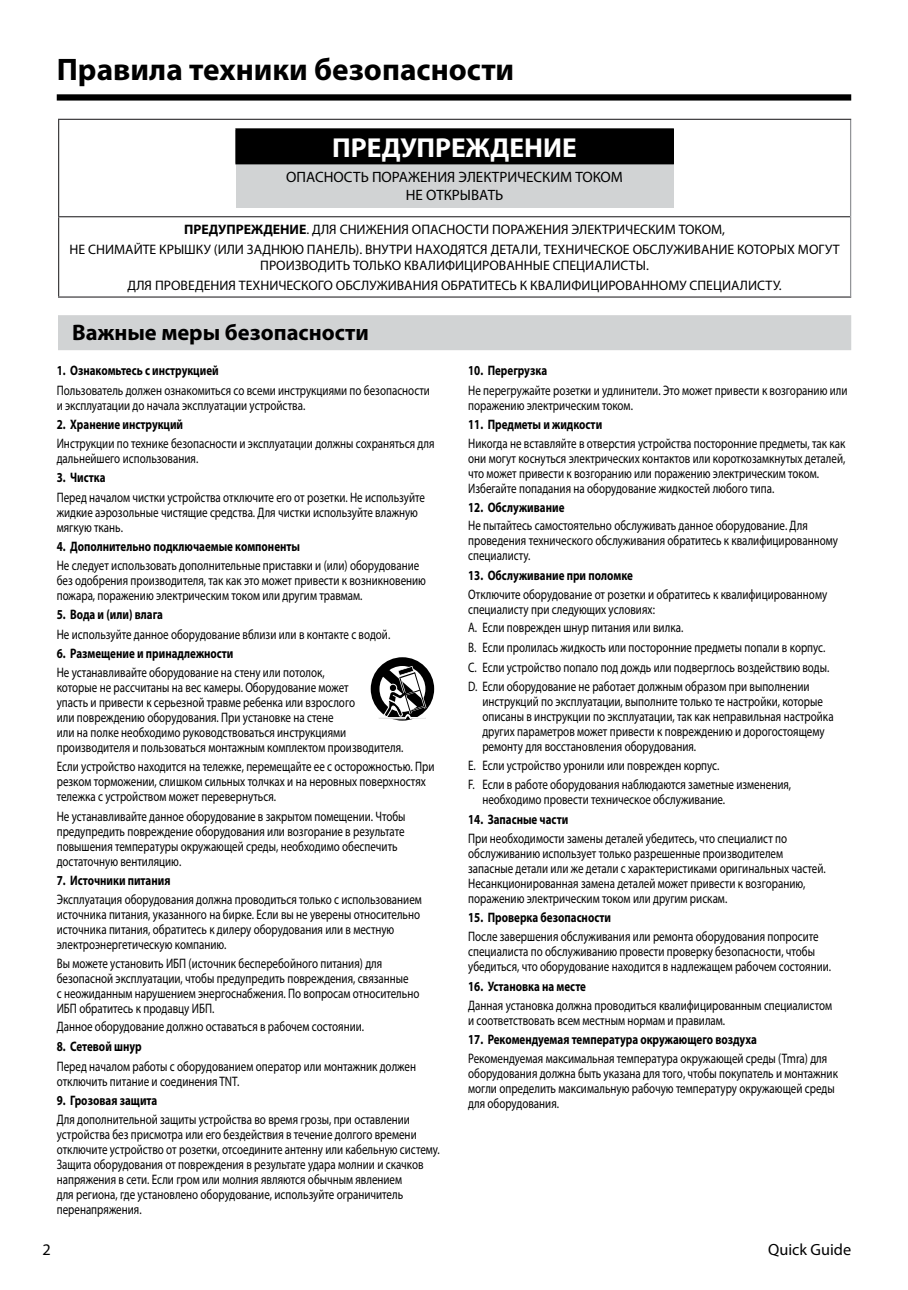
<style>
.page{position:relative;width:908px;height:1290px;background:#fff}
.page>*{position:absolute;margin:0;border:0;box-sizing:border-box;transform-origin:0 0}
.t1{font:700 31.25px "Myriad Pro";color:#000}
.t2{font:700 27.5px "Myriad Pro";color:#fff}
.t3{font:700 22.5px "Myriad Pro";color:#000}
.t4{font:16.25px "Myriad Pro";color:#000}
.t5{font:15px/18px "Myriad Pro";color:#000;text-align:center}
.t6{font:13.75px/15px "Myriad Pro";color:#000;scale:.8 1}
.t7{font:700 13.75px "Myriad Pro";color:#000;scale:.8 1}
.t8{font:13.75px/19.8px "Myriad Pro";color:#000;text-align:center}
.s1{font-weight:700}
</style>
<div class="page">
<div style="left:57px;top:94px;width:793px;height:7px;background:#000"></div>
<div style="left:58px;top:315px;width:792px;height:35px;background:#d1d3d4"></div>
<hr style="left:58px;top:296px;width:792px;height:2px;background:#414042">
<hr style="left:58px;top:119px;width:792px;height:1px;background:#414042">
<hr style="left:58px;top:120px;width:1px;height:96px;background:#414042">
<hr style="left:58px;top:216px;width:791px;height:1px;background:#414042">
<hr style="left:58px;top:217px;width:1px;height:79px;background:#414042">
<hr style="left:849px;top:120px;width:1px;height:97px;background:#939598">
<hr style="left:849px;top:217px;width:1px;height:79px;background:#939598">
<div style="left:236px;top:129px;width:437px;height:35px;background:#000"></div>
<div style="left:236px;top:164px;width:437px;height:44px;background:#d1d3d4"></div>
<hr style="left:235px;top:128px;width:438px;height:2px;background:#000">
<hr style="left:235px;top:130px;width:1px;height:33px;background:#000">
<hr style="left:235px;top:163px;width:438px;height:1px;background:#000">
<div style="left:370px;top:657px;width:64px;height:64px;background:#000;border-radius:50%"></div>
<svg style="left:378px;top:666px;width:48px;height:53px"></svg>
<h1 class="t1" style="left:57px;top:49px;width:459px">Правила техники безопасности</h1>
<h2 class="t2" style="left:332px;top:129px;width:246px">ПРЕДУПРЕЖДЕНИЕ</h2>
<p class="t5" style="left:286px;top:168px;width:338px">ОПАСНОСТЬ ПОРАЖЕНИЯ ЭЛЕКТРИЧЕСКИМ ТОКОМ<br>НЕ ОТКРЫВАТЬ</p>
<p class="t8" style="left:70px;top:219px;width:771px"><span class="s1">ПРЕДУПРЕЖДЕНИЕ</span>. ДЛЯ СНИЖЕНИЯ ОПАСНОСТИ ПОРАЖЕНИЯ ЭЛЕКТРИЧЕСКИМ ТОКОМ,<br>НЕ СНИМАЙТЕ КРЫШКУ (ИЛИ ЗАДНЮЮ ПАНЕЛЬ). ВНУТРИ НАХОДЯТСЯ ДЕТАЛИ, ТЕХНИЧЕСКОЕ ОБСЛУЖИВАНИЕ КОТОРЫХ МОГУТ</p>
<p class="t8" style="left:127px;top:255px;width:655px">ПРОИЗВОДИТЬ ТОЛЬКО КВАЛИФИЦИРОВАННЫЕ СПЕЦИАЛИСТЫ.<br>ДЛЯ ПРОВЕДЕНИЯ ТЕХНИЧЕСКОГО ОБСЛУЖИВАНИЯ ОБРАТИТЕСЬ К КВАЛИФИЦИРОВАННОМУ СПЕЦИАЛИСТУ.</p>
<h3 class="t3" style="left:72px;top:318px;width:298px">Важные меры безопасности</h3>
<p class="t7" style="left:57px;top:362px;width:204px">1. Ознакомьтесь с инструкцией</p>
<p class="t6" style="left:57px;top:382px;width:468px">Пользователь должен ознакомиться со всеми инструкциями по безопасности и эксплуатации до начала эксплуатации устройства.</p>
<p class="t7" style="left:57px;top:415px;width:159px">2. Хранение инструкций</p>
<p class="t6" style="left:57px;top:436px;width:473px">Инструкции по технике безопасности и эксплуатации должны сохраняться для дальнейшего использования.</p>
<p class="t7" style="left:57px;top:469px;width:63px">3. Чистка</p>
<p class="t6" style="left:57px;top:489px;width:461px">Перед началом чистки устройства отключите его от розетки. Не используйте жидкие аэрозольные чистящие средства. Для чистки используйте влажную мягкую ткань.</p>
<p class="t7" style="left:57px;top:537px;width:305px">4. Дополнительно подключаемые компоненты</p>
<p class="t6" style="left:57px;top:558px;width:463px">Не следует использовать дополнительные приставки и (или) оборудование без одобрения производителя, так как это может привести к возникновению пожара, поражению электрическим током или другим травмам.</p>
<p class="t7" style="left:57px;top:606px;width:134px">5. Вода и (или) влага</p>
<p class="t6" style="left:57px;top:626px;width:418px">Не используйте данное оборудование вблизи или в контакте с водой.</p>
<p class="t7" style="left:57px;top:644px;width:222px">6. Размещение и принадлежности</p>
<p class="t6" style="left:57px;top:665px;width:434px">Не устанавливайте оборудование на стену или потолок,<br>которые не рассчитаны на вес камеры. Оборудование может<br>упасть и привести к серьезной травме ребенка или взрослого<br>или повреждению оборудования. При установке на стене<br>или на полке необходимо руководствоваться инструкциями производителя и пользоваться монтажным комплектом производителя.</p>
<p class="t6" style="left:57px;top:759px;width:473px">Если устройство находится на тележке, перемещайте ее с осторожностью. При резком торможении, слишком сильных толчках и на неровных поверхностях тележка с устройством может перевернуться.</p>
<p class="t6" style="left:57px;top:808px;width:437px">Не устанавливайте данное оборудование в закрытом помещении. Чтобы предупредить повреждение оборудования или возгорание в результате повышения температуры окружающей среды, необходимо обеспечить достаточную вентиляцию.</p>
<p class="t7" style="left:57px;top:871px;width:143px">7. Источники питания</p>
<p class="t6" style="left:57px;top:892px;width:458px">Эксплуатация оборудования должна проводиться только с использованием источника питания, указанного на бирке. Если вы не уверены относительно источника питания, обратитесь к дилеру оборудования или в местную электроэнергетическую компанию.</p>
<p class="t6" style="left:57px;top:956px;width:454px">Вы можете установить ИБП (источник бесперебойного питания) для безопасной эксплуатации, чтобы предупредить повреждения, связанные<br>с неожиданным нарушением энергоснабжения. По вопросам относительно ИБП обратитесь к продавцу ИБП.</p>
<p class="t6" style="left:57px;top:1018px;width:385px">Данное оборудование должно оставаться в рабочем состоянии.</p>
<p class="t7" style="left:57px;top:1038px;width:108px">8. Сетевой шнур</p>
<p class="t6" style="left:57px;top:1058px;width:450px">Перед началом работы с оборудованием оператор или монтажник должен отключить питание и соединения TNT.</p>
<p class="t7" style="left:57px;top:1091px;width:127px">9. Грозовая защита</p>
<p class="t6" style="left:57px;top:1112px;width:480px">Для дополнительной защиты устройства во время грозы, при оставлении устройства без присмотра или его бездействия в течение долгого времени отключите устройство от розетки, отсоедините антенну или кабельную систему.<br>Защита оборудования от повреждения в результате удара молнии и скачков напряжения в сети. Если гром или молния являются обычным явлением<br>для региона, где установлено оборудование, используйте ограничитель перенапряжения.</p>
<p class="t7" style="left:468px;top:362px;width:100px">10. Перегрузка</p>
<p class="t6" style="left:468px;top:382px;width:475px">Не перегружайте розетки и удлинители. Это может привести к возгоранию или поражению электрическим током.</p>
<p class="t7" style="left:468px;top:415px;width:169px">11. Предметы и жидкости</p>
<p class="t6" style="left:468px;top:436px;width:473px">Никогда не вставляйте в отверстия устройства посторонние предметы, так как они могут коснуться электрических контактов или короткозамкнутых деталей, что может привести к возгоранию или поражению электрическим током.<br>Избегайте попадания на оборудование жидкостей любого типа.</p>
<p class="t7" style="left:468px;top:499px;width:122px">12. Обслуживание</p>
<p class="t6" style="left:468px;top:517px;width:463px">Не пытайтесь самостоятельно обслуживать данное оборудование. Для проведения технического обслуживания обратитесь к квалифицированному специалисту.</p>
<p class="t7" style="left:468px;top:566px;width:207px">13. Обслуживание при поломке</p>
<p class="t6" style="left:468px;top:587px;width:450px">Отключите оборудование от розетки и обратитесь к квалифицированному специалисту при следующих условиях:</p>
<p class="t6" style="left:468px;top:616px;width:448px;line-height:20.8px">A. Если поврежден шнур питания или вилка.<br>B. Если пролилась жидкость или посторонние предметы попали в корпус.</p>
<p class="t6" style="left:468px;top:657px;width:452px;line-height:19.2px">C. Если устройство попало под дождь или подверглось воздействию воды.<br>D. Если оборудование не работает должным образом при выполнении</p>
<p class="t6" style="left:482px;top:693px;width:440px">инструкций по эксплуатации, выполните только те настройки, которые описаны в инструкции по эксплуатации, так как неправильная настройка других параметров может привести к повреждению и дорогостоящему ремонту для восстановления оборудования.</p>
<p class="t6" style="left:468px;top:755px;width:405px;line-height:19.2px">E. Если устройство уронили или поврежден корпус.<br>F. Если в работе оборудования наблюдаются заметные изменения,</p>
<p class="t6" style="left:482px;top:792px;width:305px">необходимо провести техническое обслуживание.</p>
<p class="t7" style="left:468px;top:810px;width:127px">14. Запасные части</p>
<p class="t6" style="left:468px;top:830px;width:448px">При необходимости замены деталей убедитесь, что специалист по обслуживанию использует только разрешенные производителем запасные детали или же детали с характеристиками оригинальных частей.<br>Несанкционированная замена деталей может привести к возгоранию, поражению электрическим током или другим рискам.</p>
<p class="t7" style="left:468px;top:908px;width:180px">15. Проверка безопасности</p>
<p class="t6" style="left:468px;top:929px;width:455px">После завершения обслуживания или ремонта оборудования попросите специалиста по обслуживанию провести проверку безопасности, чтобы убедиться, что оборудование находится в надлежащем рабочем состоянии.</p>
<p class="t7" style="left:468px;top:977px;width:149px">16. Установка на месте</p>
<p class="t6" style="left:468px;top:997px;width:456px">Данная установка должна проводиться квалифицированным специалистом и соответствовать всем местным нормам и правилам.</p>
<p class="t7" style="left:468px;top:1030px;width:362px">17. Рекомендуемая температура окружающего воздуха</p>
<p class="t6" style="left:468px;top:1051px;width:463px">Рекомендуемая максимальная температура окружающей среды (Tmra) для оборудования должна быть указана для того, чтобы покупатель и монтажник могли определить максимальную рабочую температуру окружающей среды для оборудования.</p>
<p class="t4" style="left:43px;top:1239px;width:10px">2</p>
<p class="t4" style="left:767px;top:1239px;width:84px">Quick Guide</p>
</div>
